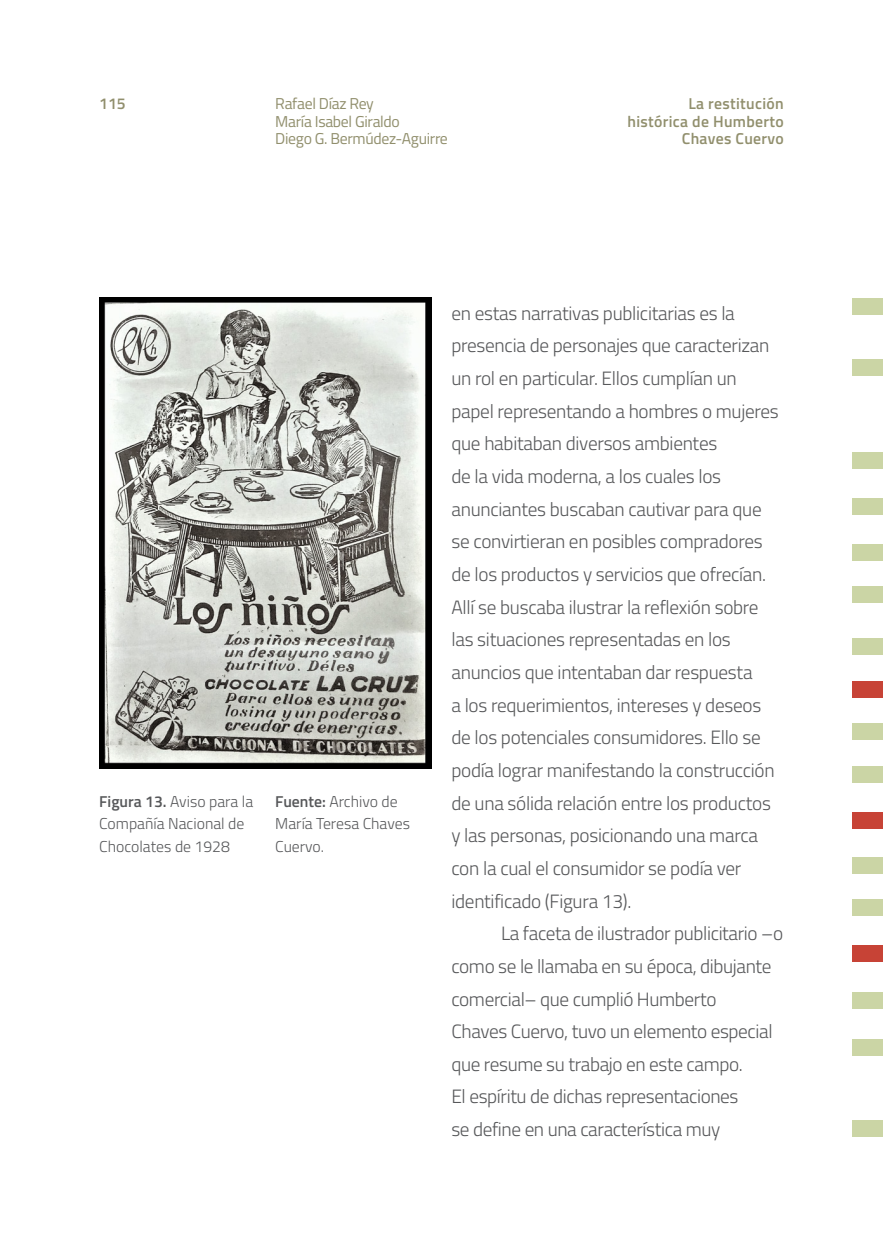
<style>
.page{position:relative;width:883px;height:1241px;background:#fff}
.page>*{position:absolute;margin:0;border:0;box-sizing:border-box;transform-origin:0 0}
.List_Paragraph{font:300 19.25px/32.6px "Titillium Web";letter-spacing:-.015em;color:#57585a}
.List_Paragraph-2{font:300 15.75px/22.8px "Titillium Web";color:#57585a}
.t1{font:15.75px/17.5px "Titillium Web";letter-spacing:-.02em;color:#918f6d}
.t2{font:600 15.75px/17.5px "Titillium Web";letter-spacing:.02em;color:#918f6d;text-align:right}
.s1{font-weight:600}
</style>
<div class="page">
<div style="left:852px;top:586px;width:31px;height:17px;background:#cbd5a5"></div>
<div style="left:852px;top:544px;width:31px;height:17px;background:#cbd5a5"></div>
<div style="left:852px;top:498px;width:31px;height:16px;background:#cbd5a5"></div>
<div style="left:852px;top:452px;width:31px;height:17px;background:#cbd5a5"></div>
<div style="left:852px;top:358px;width:31px;height:17px;background:#cbd5a5"></div>
<div style="left:852px;top:298px;width:31px;height:16px;background:#cbd5a5"></div>
<div style="left:852px;top:637px;width:31px;height:17px;background:#cbd5a5"></div>
<div style="left:852px;top:723px;width:31px;height:17px;background:#cbd5a5"></div>
<div style="left:852px;top:766px;width:31px;height:17px;background:#cbd5a5"></div>
<div style="left:852px;top:856px;width:31px;height:17px;background:#cbd5a5"></div>
<div style="left:852px;top:899px;width:31px;height:17px;background:#cbd5a5"></div>
<div style="left:852px;top:991px;width:31px;height:17px;background:#cbd5a5"></div>
<div style="left:852px;top:945px;width:31px;height:17px;background:#c74336"></div>
<div style="left:852px;top:812px;width:31px;height:17px;background:#c74336"></div>
<div style="left:852px;top:680px;width:31px;height:17px;background:#c74336"></div>
<div style="left:852px;top:1039px;width:31px;height:17px;background:#cbd5a5"></div>
<div style="left:852px;top:1119px;width:31px;height:17px;background:#cbd5a5"></div>
<img style="left:99px;top:298px;width:333px;height:470px">
<p class="t2" style="left:99px;top:94px;width:28px">115</p>
<p class="t2" style="left:628px;top:94px;width:158px">La restitución histórica de Humberto<br>Chaves Cuervo</p>
<p class="t1" style="left:275px;top:94px;width:174px">Rafael Díaz Rey<br>María Isabel Giraldo<br>Diego G. Bermúdez-Aguirre</p>
<p class="List_Paragraph-2" style="left:99px;top:788px;width:155px"><span class="s1">Figura 13.</span> Aviso para la<br>Compañía Nacional de<br>Chocolates de 1928</p>
<p class="List_Paragraph-2" style="left:275px;top:788px;width:136px"><span class="s1">Fuente:</span> Archivo de<br>María Teresa Chaves<br>Cuervo.</p>
<p class="List_Paragraph" style="left:451px;top:296px;width:329px">en estas narrativas publicitarias es la presencia de personajes que caracterizan un rol en particular. Ellos cumplían un papel representando a hombres o mujeres que habitaban diversos ambientes<br>de la vida moderna, a los cuales los anunciantes buscaban cautivar para que se convirtieran en posibles compradores de los productos y servicios que ofrecían.<br>Allí se buscaba ilustrar la reflexión sobre las situaciones representadas en los anuncios que intentaban dar respuesta<br>a los requerimientos, intereses y deseos de los potenciales consumidores. Ello se podía lograr manifestando la construcción de una sólida relación entre los productos y las personas, posicionando una marca con la cual el consumidor se podía ver identificado (Figura 13).</p>
<p class="List_Paragraph" style="left:451px;top:916px;width:333px;text-indent:50px">La faceta de ilustrador publicitario –o como se le llamaba en su época, dibujante comercial– que cumplió Humberto<br>Chaves Cuervo, tuvo un elemento especial que resume su trabajo en este campo.<br>El espíritu de dichas representaciones<br>se define en una característica muy</p>
</div>
